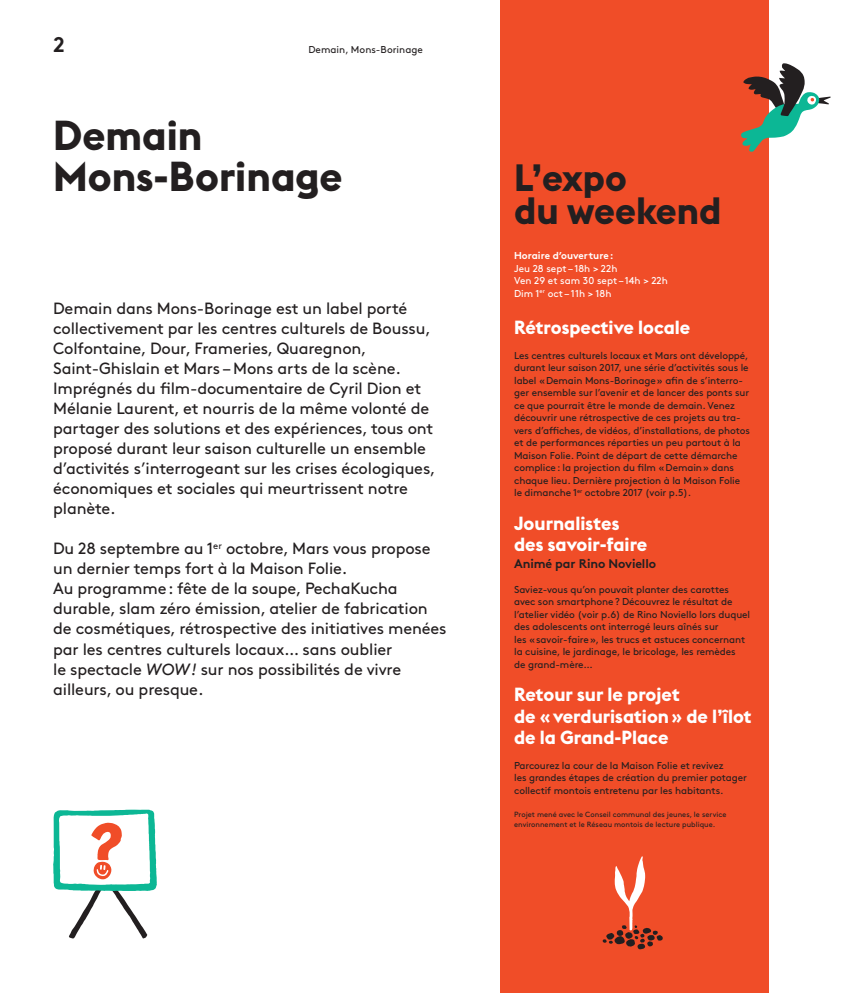
<style>
.page{position:relative;width:851px;height:993px;background:#fff}
.page>*{position:absolute;margin:0;border:0;box-sizing:border-box;transform-origin:0 0}
.t1{font:700 41.25px/41.2px "Euclid Flex";color:#231f20}
.t2{font:700 37.5px/33.8px "Euclid Flex";color:#231f20}
.t3{font:700 21.25px "Brown";color:#231f20}
.t4{font:700 18.75px/21.2px "Euclid Flex";color:#fff}
.t5{font:16.25px/20px "Brown";letter-spacing:-.01em;color:#231f20}
.t6{font:700 12.5px "Brown";letter-spacing:-.01em;color:#231f20}
.t7{font:10px/12.5px "Brown";letter-spacing:-.01em;color:#231f20}
.t8{font:10px/12.5px "Brown";color:#fff}
.t9{font:700 10px "Brown";color:#fff}
.t10{font:7.5px/10px "Brown";color:#231f20}
.s1{font-family:"Brown Itali"}
</style>
<div class="page">
<div style="left:499px;top:0;width:269px;height:992px;background:#f04d28"></div>
<svg style="left:741px;top:63px;width:89px;height:89px"></svg>
<svg style="left:53px;top:809px;width:104px;height:129px"></svg>
<svg style="left:602px;top:856px;width:61px;height:93px"></svg>
<h3 class="t3" style="left:53px;top:28px;width:13px">2</h3>
<p class="t7" style="left:308px;top:43px;width:116px">Demain, Mons-Borinage</p>
<h1 class="t1" style="left:53px;top:115px;width:291px">Demain<br>Mons-Borinage</h1>
<p class="t5" style="left:53px;top:297px;width:384px">Demain dans Mons-Borinage est un label porté collectivement par les centres culturels de Boussu, Colfontaine, Dour, Frameries, Quaregnon, Saint-Ghislain et Mars – Mons arts de la scène.<br>Imprégnés du film-documentaire de Cyril Dion et Mélanie Laurent, et nourris de la même volonté de partager des solutions et des expériences, tous ont proposé durant leur saison culturelle un ensemble d’activités s’interrogeant sur les crises écologiques, économiques et sociales qui meurtrissent notre planète.</p>
<p class="t5" style="left:53px;top:537px;width:395px">Du 28 septembre au 1<sup>er</sup> octobre, Mars vous propose un dernier temps fort à la Maison Folie.<br>Au programme: fête de la soupe, PechaKucha durable, slam zéro émission, atelier de fabrication de cosmétiques, rétrospective des initiatives menées par les centres culturels locaux… sans oublier<br>le spectacle <span class="s1">WOW!</span> sur nos possibilités de vivre ailleurs, ou presque.</p>
<h2 class="t2" style="left:514px;top:161px;width:209px">L’expo<br>du weekend</h2>
<p class="t9" style="left:514px;top:247px;width:101px">Horaire d’ouverture:</p>
<p class="t8" style="left:514px;top:261px;width:155px">Jeu 28 sept – 18h &gt; 22h<br>Ven 29 et sam 30 sept – 14h &gt; 22h<br>Dim 1<sup>er</sup> oct – 11h &gt; 18h</p>
<h3 class="t4" style="left:514px;top:316px;width:178px">Rétrospective locale</h3>
<p class="t7" style="left:514px;top:348px;width:237px">Les centres culturels locaux et Mars ont développé, durant leur saison 2017, une série d’activités sous le label «Demain Mons-Borinage» afin de s’interro&shy;ger ensemble sur l’avenir et de lancer des ponts sur ce que pourrait être le monde de demain. Venez découvrir une rétrospective de ces projets au tra&shy;vers d’affiches, de vidéos, d’installations, de photos et de performances réparties un peu partout à la Maison Folie. Point de départ de cette démarche complice: la projection du film «Demain» dans chaque lieu. Dernière projection à la Maison Folie le dimanche 1<sup>er</sup> octobre 2017 (voir p.5).</p>
<h3 class="t4" style="left:514px;top:512px;width:135px">Journalistes des savoir-faire</h3>
<p class="t6" style="left:514px;top:553px;width:143px">Animé par Rino Noviello</p>
<p class="t7" style="left:514px;top:582px;width:237px">Saviez-vous qu’on pouvait planter des carottes avec son smartphone? Découvrez le résultat de l’atelier vidéo (voir p.6) de Rino Noviello lors duquel des adolescents ont interrogé leurs aînés sur<br>les «savoir-faire», les trucs et astuces concernant la cuisine, le jardinage, le bricolage, les remèdes<br>de grand-mère…</p>
<h3 class="t4" style="left:514px;top:684px;width:239px">Retour sur le projet<br>de «verdurisation» de l’îlot de la Grand-Place</h3>
<p class="t7" style="left:514px;top:758px;width:234px">Parcourez la cour de la Maison Folie et revivez<br>les grandes étapes de création du premier potager collectif montois entretenu par les habitants.</p>
<p class="t10" style="left:514px;top:808px;width:214px">Projet mené avec le Conseil communal des jeunes, le service environnement et le Réseau montois de lecture publique.</p>
</div>
